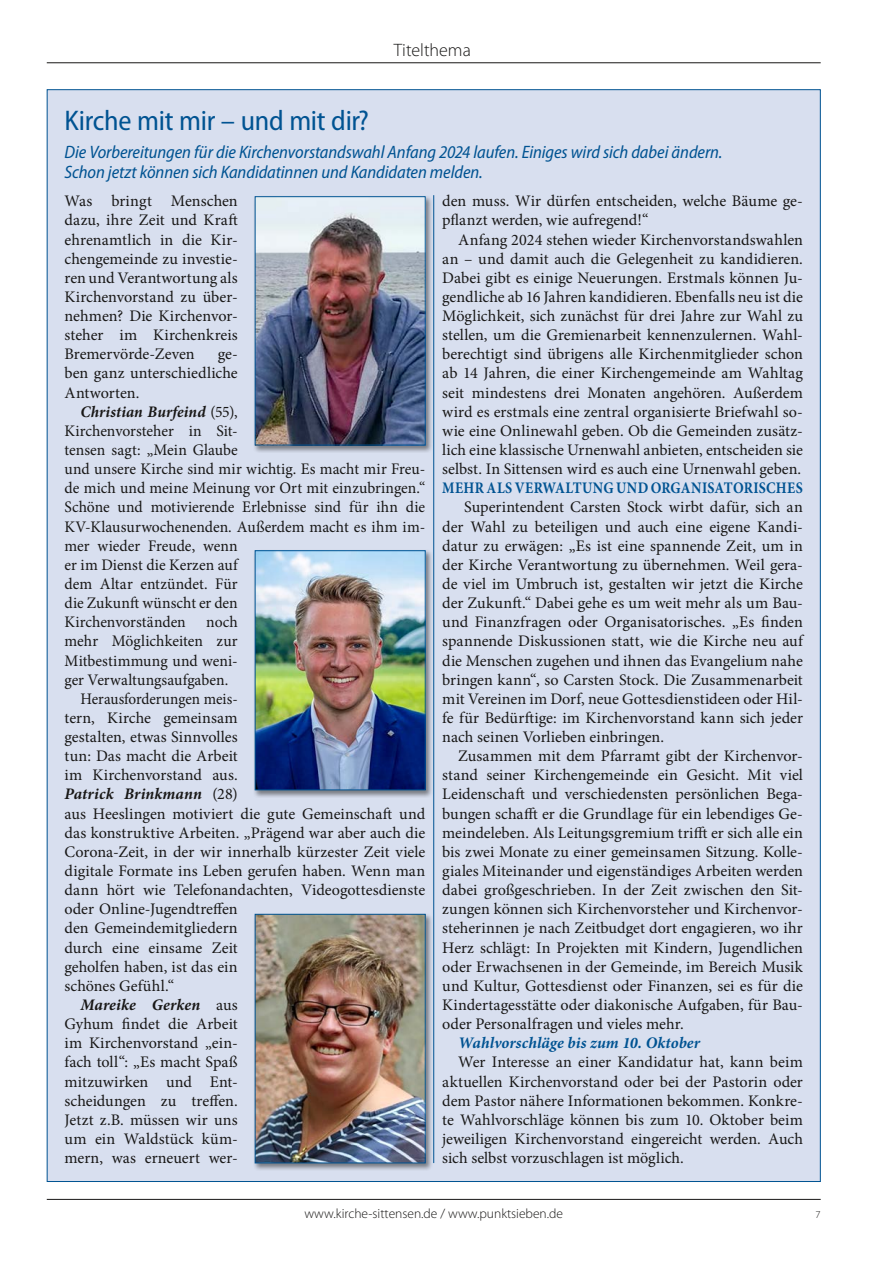
<style>
.page{position:relative;width:893px;height:1263px;background:#fff}
.page>*{position:absolute;margin:0;border:0;box-sizing:border-box;transform-origin:0 0}
._010_Überschrift{font:semi-condensed 28.5px "Myriad Pro";letter-spacing:-.01em;color:#005392}
._011_Zwischenüberschrift{font:italic semi-condensed 18px/19.2px "Myriad Pro";letter-spacing:-.005em;color:#005392}
.t1{font:300 18px "Myriad Pro";color:#181716}
._021_Fließtext{font:16.2px/19.2px "Minion Pro";color:#181716;text-align:justify}
._021_Fließtext-2{font:16.2px/19.2px "Minion Pro";color:#181716;scale:.94 1}
._020_Fließtext_ohne_Einzug{font:16.2px/19.2px "Minion Pro";color:#181716;text-align:justify}
._021_Fließtext-3{font:700 16.2px "Minion Pro";letter-spacing:.02em;color:#005392;scale:.87 1}
._021_Fließtext-4{font:italic 700 16.2px "Minion Pro";letter-spacing:.005em;color:#005392}
.t2{font:300 13.5px "Myriad Pro";color:#181716}
.t3{font:300 10.5px "Myriad Pro";color:#181716}
.s1{font-weight:700;font-style:italic}
</style>
<div class="page">
<hr style="left:47px;top:62px;width:774px;height:1px;background:#181716">
<hr style="left:47px;top:1199px;width:774px;height:1px;background:#181716">
<div style="left:47px;top:90px;width:773px;height:1091px;background:#d8dfef"></div>
<div style="left:253px;top:195px;width:180px;height:258px;background:#181716;opacity:.5"></div>
<img style="left:257px;top:198px;width:167px;height:245px">
<div style="left:255px;top:196px;width:171px;height:249px;border:1px solid #005392"></div>
<div style="left:253px;top:549px;width:180px;height:249px;background:#181716;opacity:.5"></div>
<img style="left:257px;top:552px;width:167px;height:236px">
<div style="left:255px;top:550px;width:171px;height:240px;border:1px solid #005392"></div>
<div style="left:253px;top:912px;width:180px;height:259px;background:#181716;opacity:.5"></div>
<img style="left:257px;top:916px;width:167px;height:245px">
<div style="left:255px;top:914px;width:171px;height:249px;border:1px solid #005392"></div>
<hr style="left:433px;top:195px;width:1px;height:968px;background:#005392">
<p class="t1" style="left:394px;top:39px;width:78px">Titelthema</p>
<p class="_010_Überschrift" style="left:65px;top:103px;width:306px">Kirche mit mir – und mit dir?</p>
<p class="_011_Zwischenüberschrift" style="left:65px;top:143px;width:660px">Die Vorbereitungen für die Kirchenvorstandswahl Anfang 2024 laufen. Einiges wird sich dabei ändern.<br>Schon jetzt können sich Kandidatinnen und Kandidaten melden.</p>
<p class="_020_Fließtext_ohne_Einzug" style="left:65px;top:192px;width:175px">Was bringt Menschen dazu, ihre Zeit und Kraft ehrenamtlich in die Kir&shy;chengemeinde zu investie&shy;ren und Verantwortung als Kirchenvorstand zu über&shy;nehmen? Die Kirchenvor&shy;steher im Kirchenkreis Bremervörde-Zeven</p>
<p class="_021_Fließtext" style="left:442px;top:192px;width:362px">den muss. Wir dürfen entscheiden, welche Bäume ge&shy;pflanzt werden, wie aufregend!“</p>
<p class="_021_Fließtext" style="left:442px;top:230px;width:362px;text-indent:16px">Anfang 2024 stehen wieder Kirchenvorstandswahlen an – und damit auch die Gelegenheit zu kandidieren.<br>Dabei gibt es einige Neuerungen. Erstmals können Ju&shy;gendliche ab 16 Jahren kandidieren. Ebenfalls neu ist die Möglichkeit, sich zunächst für drei Jahre zur Wahl zu stellen, um die Gremienarbeit kennenzulernen. Wahl&shy;berechtigt sind übrigens alle Kirchenmitglieder schon ab 14 Jahren, die einer Kirchengemeinde am Wahltag seit mindestens drei Monaten angehören. Außerdem wird es erstmals eine zentral organisierte Briefwahl so&shy;wie eine Onlinewahl geben. Ob die Gemeinden zusätz&shy;lich eine klassische Urnenwahl anbieten, entscheiden sie selbst. In Sittensen wird es auch eine Urnenwahl geben.</p>
<p class="_021_Fließtext-3" style="left:442px;top:477px;width:416px">MEHR ALS VERWALTUNG UND ORGANISATORISCHES</p>
<p class="_021_Fließtext" style="left:442px;top:498px;width:362px;text-indent:22px">Superintendent Carsten Stock wirbt dafür, sich an der Wahl zu beteiligen und auch eine eigene Kandi&shy;datur zu erwägen: „Es ist eine spannende Zeit, um in der Kirche Verantwortung zu übernehmen. Weil gera&shy;de viel im Umbruch ist, gestalten wir jetzt die Kirche der Zukunft.“ Dabei gehe es um weit mehr als um Bau&shy;und Finanzfragen oder Organisatorisches. „Es finden spannende Diskussionen statt, wie die Kirche neu auf die Menschen zugehen und ihnen das Evangelium nahe bringen kann“, so Carsten Stock. Die Zusammenarbeit mit Vereinen im Dorf, neue Gottesdienstideen oder Hil&shy;fe für Bedürftige: im Kirchenvorstand kann sich jeder nach seinen Vorlieben einbringen.</p>
<p class="_021_Fließtext" style="left:442px;top:746px;width:362px;text-indent:16px">Zusammen mit dem Pfarramt gibt der Kirchenvor&shy;stand seiner Kirchengemeinde ein Gesicht. Mit viel Leidenschaft und verschiedensten persönlichen Bega&shy;bungen schafft er die Grundlage für ein lebendiges Ge&shy;meindeleben. Als Leitungsgremium trifft er sich alle ein bis zwei Monate zu einer gemeinsamen Sitzung. Kolle&shy;giales Miteinander und eigenständiges Arbeiten werden dabei großgeschrieben. In der Zeit zwischen den Sit&shy;zungen können sich Kirchenvorsteher und Kirchenvor&shy;steherinnen je nach Zeitbudget dort engagieren, wo ihr Herz schlägt: In Projekten mit Kindern, Jugendlichen oder Erwachsenen in der Gemeinde, im Bereich Musik und Kultur, Gottesdienst oder Finanzen, sei es für die Kindertagesstätte oder diakonische Aufgaben, für Bau&shy;oder Personalfragen und vieles mehr.</p>
<p class="_021_Fließtext-4" style="left:458px;top:1031px;width:244px">Wahlvorschläge bis zum 10. Oktober</p>
<p class="_021_Fließtext" style="left:442px;top:1053px;width:362px;text-indent:16px">Wer Interesse an einer Kandidatur hat, kann beim aktuellen Kirchenvorstand oder bei der Pastorin oder dem Pastor nähere Informationen bekommen. Konkre&shy;te Wahlvorschläge können bis zum 10. Oktober beim jeweiligen Kirchenvorstand eingereicht werden. Auch sich selbst vorzuschlagen ist möglich.</p>
<p class="_020_Fließtext_ohne_Einzug" style="left:65px;top:345px;width:175px;text-indent:153px">ge&shy;ben ganz unterschiedliche Antworten.</p>
<p class="_021_Fließtext" style="left:65px;top:402px;width:362px;text-align:left;text-indent:16px"><span class="s1">Christian Burfeind</span> (55),<br>Kirchenvorsteher in Sit-<br>tensen sagt: „Mein Glaube<br>und unsere Kirche sind mir wichtig. Es macht mir Freu&shy;de mich und meine Meinung vor Ort mit einzubringen.“ Schöne und motivierende Erlebnisse sind für ihn die KV-Klausurwochenenden. Außerdem macht es ihm im&shy;mer wieder Freude, wenn<br>er im Dienst die Kerzen auf<br>dem Altar entzündet. Für<br>die Zukunft wünscht er den<br>Kirchenvorständen</p>
<p class="_021_Fließtext" style="left:65px;top:612px;width:175px;text-indent:142px">noch mehr Möglichkeiten zur Mitbestimmung und weni&shy;ger Verwaltungsaufgaben.</p>
<p class="_021_Fließtext-2" style="left:65px;top:689px;width:385px;text-indent:16px">Herausforderungen meis-<br>tern, Kirche gemeinsam<br>gestalten, etwas Sinnvolles<br>tun: Das macht die Arbeit<br>im Kirchenvorstand aus.<br><span class="s1">Patrick Brinkmann</span> (28)<br>aus Heeslingen motiviert die gute Gemeinschaft und das konstruktive Arbeiten. „Prägend war aber auch die Corona-Zeit, in der wir innerhalb kürzester Zeit viele digitale Formate ins Leben gerufen haben. Wenn man dann hört wie Telefonandachten, Videogottesdienste oder Online-Jugendtreffen<br>den Gemeindemitgliedern<br>durch eine einsame Zeit<br>geholfen haben, ist das ein<br>schönes Gefühl.“</p>
<p class="_021_Fließtext" style="left:65px;top:995px;width:175px;text-indent:16px"><span class="s1">Mareike Gerken</span> aus Gyhum findet die Arbeit im Kirchenvorstand „ein&shy;fach toll“: „Es macht Spaß mitzuwirken und Ent&shy;scheidungen zu treffen.<br>Jetzt z.B. müssen wir uns um ein Waldstück küm&shy;mern, was erneuert wer-</p>
<p class="t2" style="left:304px;top:1205px;width:260px">www.kirche-sittensen.de / www.punktsieben.de</p>
<p class="t3" style="left:816px;top:1208px;width:7px">7</p>
</div>
